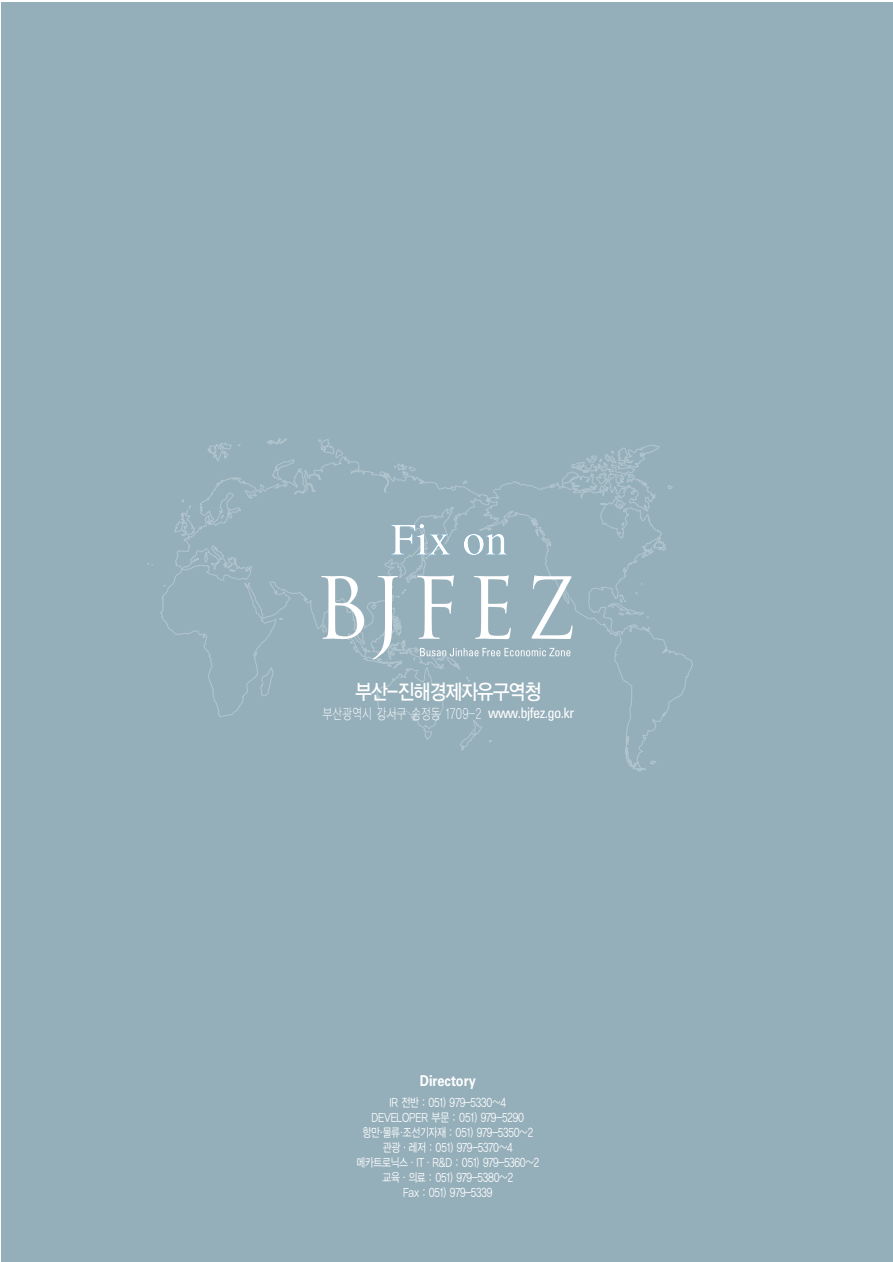
<style>
.page{position:relative;width:893px;height:1262px;background:#fff}
.page>*{position:absolute;margin:0;border:0;box-sizing:border-box;transform-origin:0 0}
.t1{font:21px "YGO13";letter-spacing:-.11em;color:#fff;scale:.85 1}
.t2{font:700 15px "Univers";color:#fff;scale:.85 1}
.t3{font:14.55px "YGO11";letter-spacing:-.025em;color:#fff;scale:.7 1}
.t4{font:12px/15px "YGO12";letter-spacing:-.09em;color:#fff;text-align:center;scale:.8 1}
.s1{font-family:"Univers";font-stretch:condensed}
</style>
<div class="page">
<div style="left:2px;top:2px;width:890px;height:1260px;background:#95afba"></div>
<svg style="left:147px;top:438px;width:525px;height:291px"></svg>
<h1 class="t1" style="left:354px;top:682px;width:222px">부산-진해경제자유구역청</h1>
<p class="t3" style="left:322px;top:707px;width:361px">부산광역시 강서구 송정동 1709-2 <span class="s1">www.bjfez.go.kr</span></p>
<p class="t2" style="left:420px;top:1075px;width:67px">Directory</p>
<p class="t4" style="left:356px;top:1095px;width:231px">IR 전반 : 051) 979-5330~4<br>DEVELOPER 부문 : 051) 979-5290 항만·물류·조선기자재 : 051) 979-5350~2 관광·레저 : 051) 979-5370~4 메카트로닉스·IT·R&amp;D : 051) 979-5360~2 교육·의료 : 051) 979-5380~2<br>Fax : 051) 979-5339</p>
</div>
